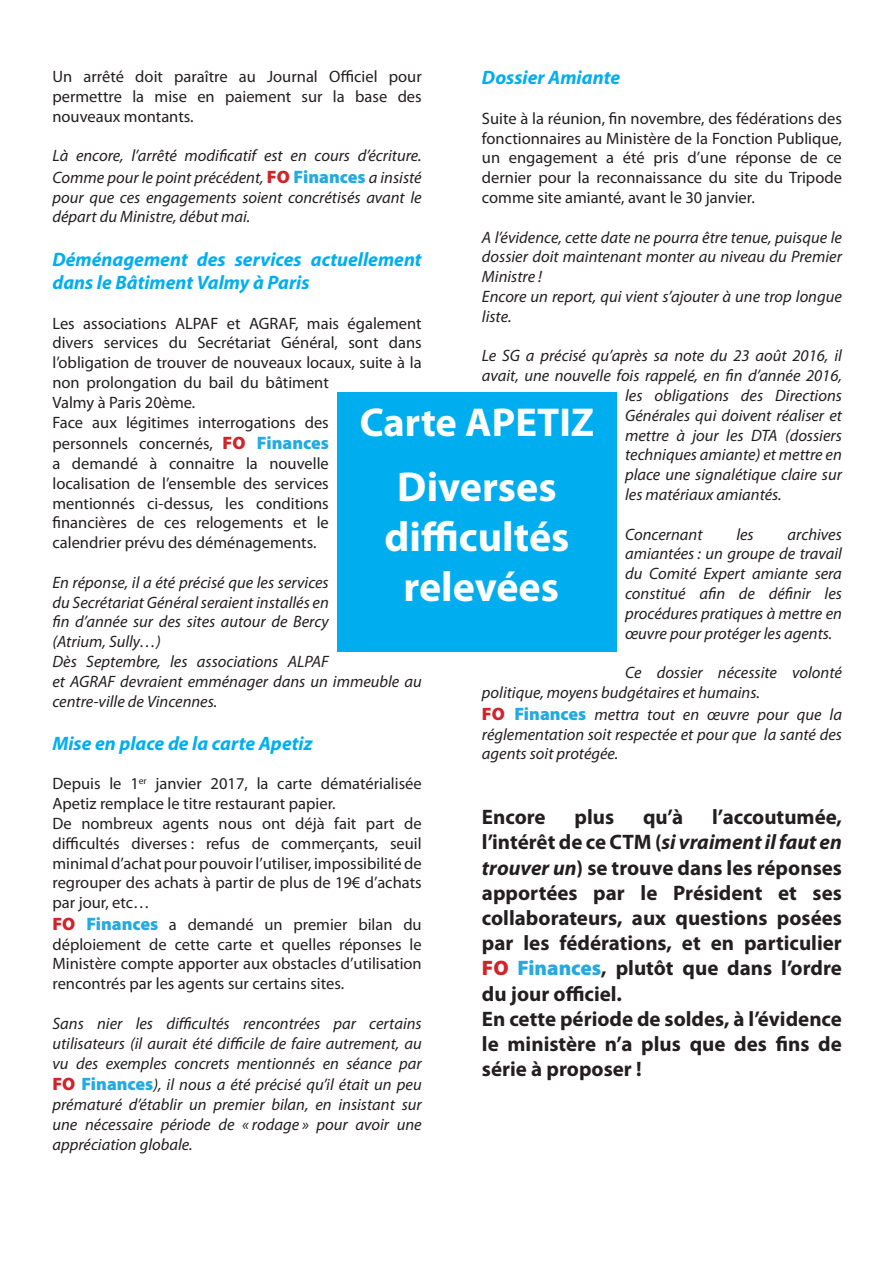
<style>
.page{position:relative;width:893px;height:1263px;background:#fff}
.page>*{position:absolute;margin:0;border:0;box-sizing:border-box;transform-origin:0 0}
.t1{font:700 42px/50.4px "Myriad Pro";color:#fff;text-align:center}
.t2{font:700 40.5px "Myriad Pro";color:#fff}
.Sans_interligne{font:700 21px/25.2px "Myriad Pro";color:#231f20;text-align:justify}
.Sans_interligne-2{font:italic 700 19.5px/23.4px "Myriad Pro";color:#00aeef}
.Sans_interligne-3{font:italic 16.5px/19.8px "Myriad Pro";color:#231f20;text-align:justify}
.Sans_interligne-4{font:16.5px/19.8px "Myriad Pro";color:#231f20;text-align:justify}
.s1{font-weight:900;font-style:normal;font-size:18px;color:#d1232a}
.s2{font-weight:900;font-style:normal;font-size:18px;color:#24aae1}
.s3{font-weight:900;font-size:18px;color:#d1232a}
.s4{font-weight:900;font-size:18px;color:#24aae1}
.s5{font-style:italic}
.s6{font-weight:900;color:#d1232a}
.s7{font-weight:900;color:#24aae1}
</style>
<div class="page">
<div style="left:337px;top:393px;width:280px;height:259px;background:#00aeef"></div>
<p class="Sans_interligne-4" style="left:52px;top:66px;width:371px">Un arrêté doit paraître au Journal Officiel pour permettre la mise en paiement sur la base des nouveaux montants.</p>
<p class="Sans_interligne-3" style="left:52px;top:145px;width:371px;line-height:21.6px">Là encore, l’arrêté modificatif est en cours d’écriture.<br>Comme pour le point précédent, <span class="s1">FO</span> <span class="s2">Finances</span> a insisté</p>
<p class="Sans_interligne-3" style="left:52px;top:187px;width:371px">pour que ces engagements soient concrétisés avant le départ du Ministre, début mai.</p>
<p class="Sans_interligne-2" style="left:52px;top:247px;width:371px">Déménagement des services actuellement dans le Bâtiment Valmy à Paris</p>
<p class="Sans_interligne-4" style="left:52px;top:313px;width:371px;text-align:left">Les associations ALPAF et AGRAF, mais également divers services du Secrétariat Général, sont dans l’obligation de trouver de nouveaux locaux, suite à la non prolongation du bail du bâtiment<br>Valmy à Paris 20ème.</p>
<p class="Sans_interligne-4" style="left:52px;top:411px;width:278px;line-height:21.6px">Face aux légitimes interrogations des personnels concernés, <span class="s3">FO</span> <span class="s4">Finances</span></p>
<p class="Sans_interligne-4" style="left:52px;top:453px;width:278px">a demandé à connaitre la nouvelle localisation de l’ensemble des services mentionnés ci-dessus, les conditions financières de ces relogements et le calendrier prévu des déménagements.</p>
<p class="Sans_interligne-3" style="left:52px;top:572px;width:278px">En réponse, il a été précisé que les services du Secrétariat Général seraient installés en fin d’année sur des sites autour de Bercy (Atrium, Sully…)</p>
<p class="Sans_interligne-3" style="left:52px;top:651px;width:371px;text-align:left">Dès Septembre, les associations ALPAF<br>et AGRAF devraient emménager dans un immeuble au centre-ville de Vincennes.</p>
<p class="Sans_interligne-2" style="left:52px;top:731px;width:262px">Mise en place de la carte Apetiz</p>
<p class="Sans_interligne-4" style="left:52px;top:774px;width:371px">Depuis le 1<sup>er</sup> janvier 2017, la carte dématérialisée<br>Apetiz remplace le titre restaurant papier.</p>
<p class="Sans_interligne-4" style="left:52px;top:813px;width:371px">De nombreux agents nous ont déjà fait part de difficultés diverses : refus de commerçants, seuil minimal d’achat pour pouvoir l’utiliser, impossibilité de regrouper des achats à partir de plus de 19€ d’achats par jour, etc…</p>
<p class="Sans_interligne-4" style="left:52px;top:914px;width:371px"><span class="s3">FO</span> <span class="s4">Finances</span> a demandé un premier bilan du déploiement de cette carte et quelles réponses le Ministère compte apporter aux obstacles d’utilisation rencontrés par les agents sur certains sites.</p>
<p class="Sans_interligne-3" style="left:52px;top:1013px;width:371px">Sans nier les difficultés rencontrées par certains utilisateurs (il aurait été difficile de faire autrement, au vu des exemples concrets mentionnés en séance par</p>
<p class="Sans_interligne-3" style="left:52px;top:1074px;width:371px"><span class="s1">FO</span> <span class="s2">Finances</span>), il nous a été précisé qu’il était un peu prématuré d’établir un premier bilan, en insistant sur une nécessaire période de « rodage » pour avoir une appréciation globale.</p>
<p class="Sans_interligne-2" style="left:482px;top:65px;width:140px">Dossier Amiante</p>
<p class="Sans_interligne-4" style="left:482px;top:108px;width:362px">Suite à la réunion, fin novembre, des fédérations des fonctionnaires au Ministère de la Fonction Publique, un engagement a été pris d’une réponse de ce dernier pour la reconnaissance du site du Tripode comme site amianté, avant le 30 janvier.</p>
<p class="Sans_interligne-3" style="left:482px;top:227px;width:362px">A l’évidence, cette date ne pourra être tenue, puisque le dossier doit maintenant monter au niveau du Premier Ministre !</p>
<p class="Sans_interligne-3" style="left:482px;top:286px;width:361px">Encore un report, qui vient s’ajouter à une trop longue liste.</p>
<p class="Sans_interligne-3" style="left:482px;top:346px;width:361px">Le SG a précisé qu’après sa note du 23 août 2016, il</p>
<p class="Sans_interligne-3" style="left:482px;top:366px;width:362px">avait, une nouvelle fois rappelé, en fin d’année 2016,</p>
<p class="Sans_interligne-3" style="left:625px;top:385px;width:218px">les obligations des Directions</p>
<p class="Sans_interligne-3" style="left:625px;top:405px;width:218px">Générales qui doivent réaliser et</p>
<p class="Sans_interligne-3" style="left:625px;top:425px;width:218px">mettre à jour les DTA (dossiers</p>
<p class="Sans_interligne-3" style="left:625px;top:445px;width:218px">techniques amiante) et mettre en</p>
<p class="Sans_interligne-3" style="left:625px;top:465px;width:218px">place une signalétique claire sur</p>
<p class="Sans_interligne-3" style="left:625px;top:484px;width:158px">les matériaux amiantés.</p>
<p class="Sans_interligne-3" style="left:625px;top:524px;width:79px">Concernant</p>
<p class="Sans_interligne-3" style="left:736px;top:524px;width:19px">les</p>
<p class="t2" style="left:360px;top:396px;width:236px">Carte APETIZ</p>
<p class="t1" style="left:384px;top:460px;width:186px">Diverses difficultés</p>
<p class="t1" style="left:403px;top:561px;width:157px">relevées</p>
<p class="Sans_interligne-3" style="left:625px;top:524px;width:218px;text-indent:163px">archives amiantées : un groupe de travail du Comité Expert amiante sera constitué afin de définir les procédures pratiques à mettre en œuvre pour protéger les agents.</p>
<p class="Sans_interligne-3" style="left:482px;top:663px;width:362px;text-indent:143px">Ce dossier nécessite volonté politique, moyens budgétaires et humains.</p>
<p class="Sans_interligne-3" style="left:482px;top:704px;width:362px"><span class="s1">FO</span> <span class="s2">Finances</span> mettra tout en œuvre pour que la réglementation soit respectée et pour que la santé des agents soit protégée.</p>
<p class="Sans_interligne" style="left:482px;top:804px;width:362px;text-indent:230px">l’accoutumée, l’intérêt de ce CTM (<span class="s5">si vraiment il faut en trouver un</span>) se trouve dans les réponses apportées par le Président et ses collaborateurs, aux questions posées par les fédérations, et en particulier <span class="s6">FO</span> <span class="s7">Finances</span>, plutôt que dans l’ordre du jour officiel.</p>
<p class="Sans_interligne" style="left:482px;top:1005px;width:362px">En cette période de soldes, à l’évidence le ministère n’a plus que des fins de série à proposer !</p>
<p class="Sans_interligne" style="left:482px;top:804px;width:65px">Encore</p>
<p class="Sans_interligne" style="left:575px;top:804px;width:41px">plus</p>
<p class="Sans_interligne" style="left:643px;top:804px;width:42px">qu’à</p>
</div>
